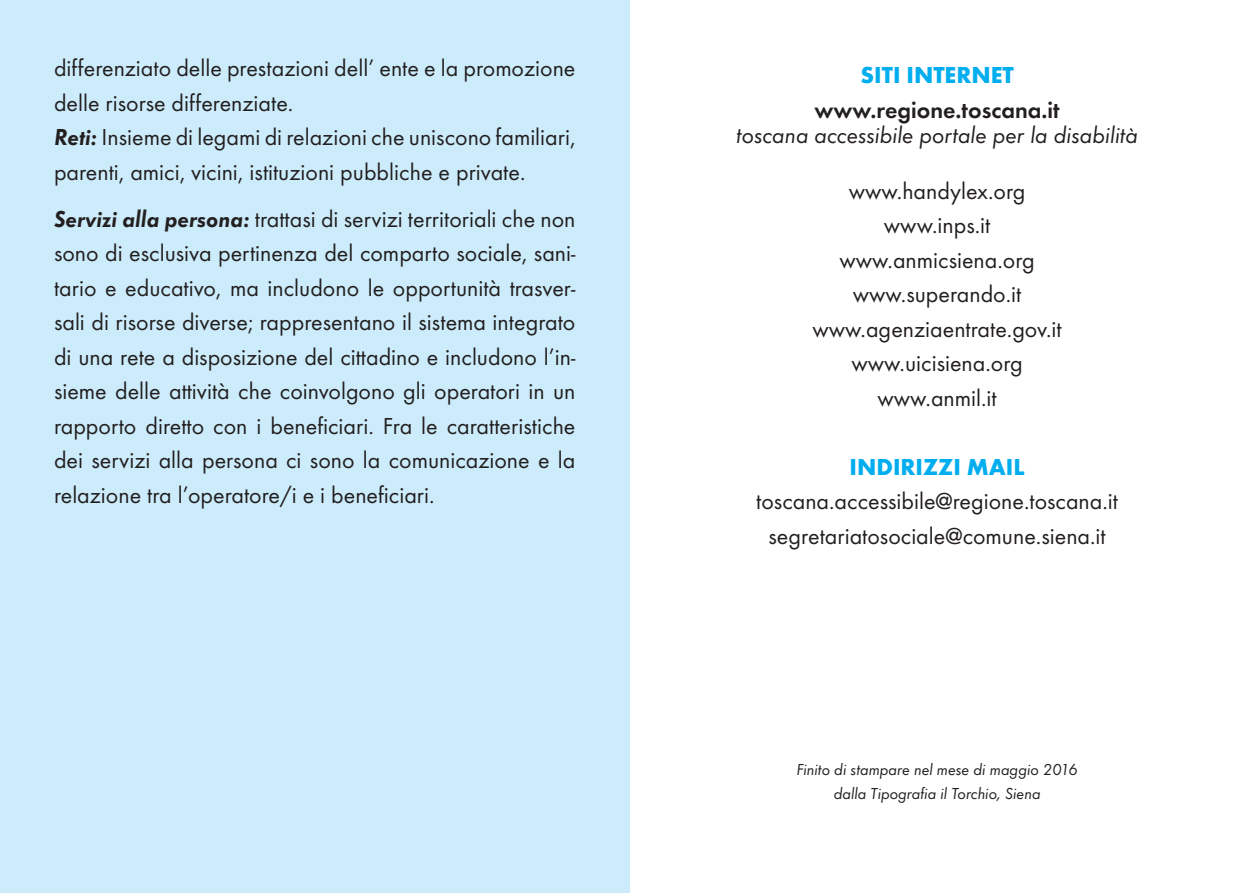
<style>
.page{position:relative;width:1259px;height:893px;background:#fff}
.page>*{position:absolute;margin:0;border:0;box-sizing:border-box;transform-origin:0 0}
.t1{font:24px/34.5px "Futura T";color:#231f20;text-align:center}
.t2{font:italic 24px "Futura T";color:#231f20}
.t3{font:700 24px "Futura T";color:#00aeef}
.t4{font:600 24px "Futura T";color:#231f20}
.t5{font:italic 16.5px/24px "Futura T";color:#231f20;text-align:center}
.s1{font-weight:600;font-style:italic}
</style>
<div class="page">
<div style="left:0;top:0;width:629px;height:893px;background:#ccecfb"></div>
<p class="t1" style="left:54px;top:51px;width:523px;text-align:left">differenziato delle prestazioni dell’ ente e la promozione delle risorse differenziate.<br><span class="s1">Reti:</span> Insieme di legami di relazioni che uniscono familiari, parenti, amici, vicini, istituzioni pubbliche e private.</p>
<p class="t1" style="left:54px;top:202px;width:523px;text-align:justify"><span class="s1">Servizi alla persona:</span> trattasi di servizi territoriali che non sono di esclusiva pertinenza del comparto sociale, sani&shy;tario e educativo, ma includono le opportunità trasver&shy;sali di risorse diverse; rappresentano il sistema integrato di una rete a disposizione del cittadino e includono l’in&shy;sieme delle attività che coinvolgono gli operatori in un rapporto diretto con i beneficiari. Fra le caratteristiche dei servizi alla persona ci sono la comunicazione e la relazione tra l’operatore/i e i beneficiari.</p>
<p class="t3" style="left:860px;top:61px;width:155px">SITI INTERNET</p>
<p class="t4" style="left:814px;top:95px;width:247px">www.regione.toscana.it</p>
<p class="t2" style="left:736px;top:121px;width:403px">toscana accessibile portale per la disabilità</p>
<p class="t1" style="left:812px;top:173px;width:251px">www.handylex.org www.inps.it www.anmicsiena.org www.superando.it www.agenziaentrate.gov.it www.uicisiena.org www.anmil.it</p>
<p class="t3" style="left:849px;top:453px;width:177px">INDIRIZZI MAIL</p>
<p class="t1" style="left:756px;top:484px;width:363px">toscana.accessibile@regione.toscana.it segretariatosociale@comune.siena.it</p>
<p class="t5" style="left:796px;top:757px;width:283px">Finito di stampare nel mese di maggio 2016 dalla Tipografia il Torchio, Siena</p>
</div>
